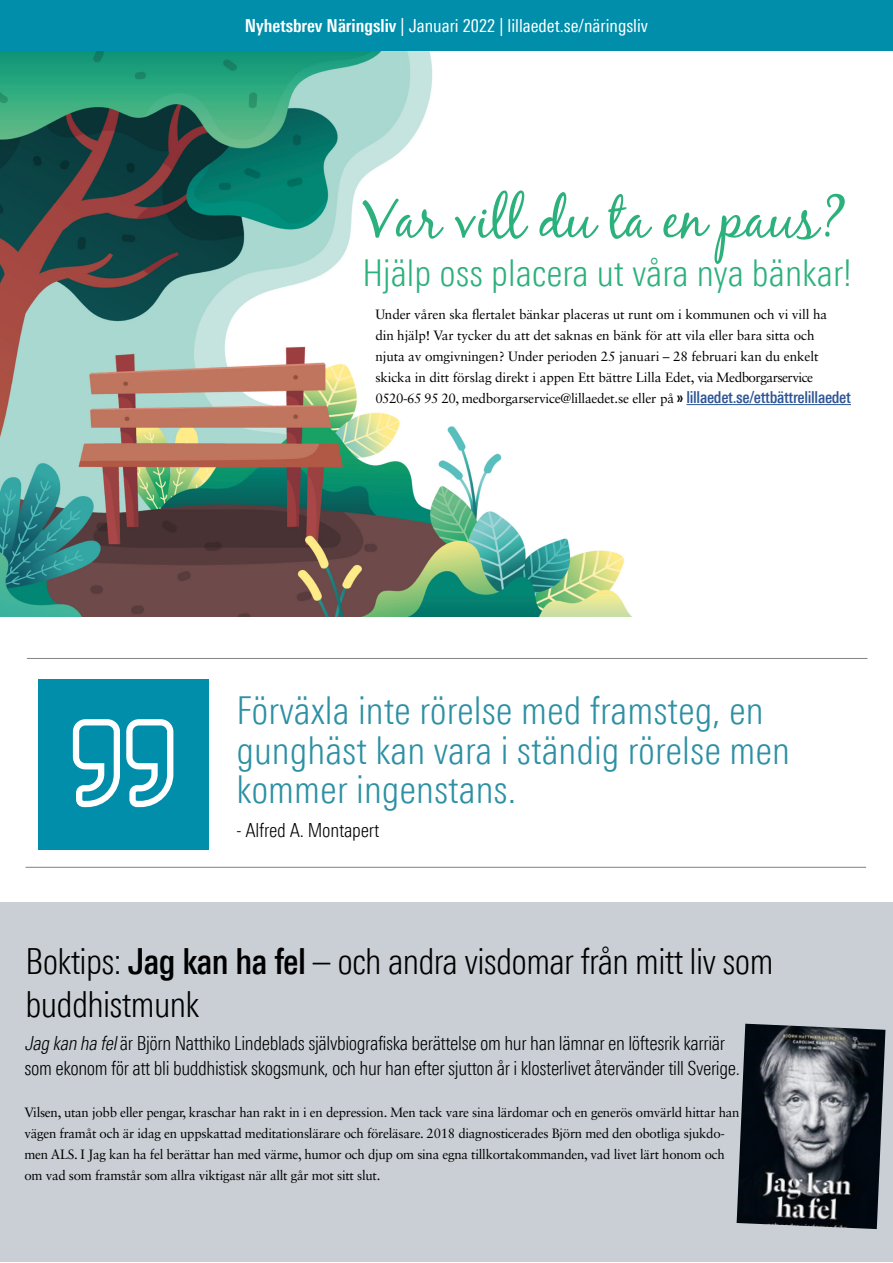
<style>
.page{position:relative;width:893px;height:1263px;background:#fff}
.page>*{position:absolute;margin:0;border:0;box-sizing:border-box;transform-origin:0 0}
.t1{font:55.5px "Black Jack";color:#2db17c}
.t2{font:300 38.55px/39.5px "Linotype Univers 320 Cn";color:#2d90a4}
.t3{font:300 37.05px "Linotype Univers 320 Cn";color:#2db17c}
.t4{font:300 36px/43.2px "Linotype Univers 320 Cn";letter-spacing:-.02em;color:#000}
.t5{font:300 19.5px/25.5px "Linotype Univers 320 Cn";letter-spacing:-.02em;color:#000}
.t6{font:18px "Linotype Univers 420 Cn";color:#fff}
.t7{font:13.5px/21px "Sabon LT Std";letter-spacing:-.02em;color:#000}
.s1{font-family:"Linotype Univers 620 Cn";font-weight:700}
.s2{font-family:"Linotype Univers 520 Cn";font-weight:500;font-size:16.5px}
.s3{font-family:"Linotype Univers 520 Cn";font-weight:500;font-size:16.5px;color:#2e5696}
.s4{font-family:"Linotype Univers 520 Cn";font-weight:500}
.s5{font-style:italic}
</style>
<div class="page">
<div style="left:0;top:0;width:893px;height:51px;background:#008eaa"></div>
<div style="left:0;top:902px;width:893px;height:360px;background:#c9cfd5"></div>
<img style="left:737px;top:1024px;width:148px;height:205px">
<div style="left:38px;top:679px;width:170px;height:170px;background:#008eaa"></div>
<hr style="left:26px;top:867px;width:840px;height:1px;background:#000">
<hr style="left:27px;top:658px;width:840px;height:1px;background:#000">
<img style="left:0;top:51px;width:851px;height:566px">
<hr style="left:686px;top:404px;width:165px;height:1px;background:#2e5696">
<h3 class="t6" style="left:245px;top:15px;width:405px"><span class="s1">Nyhetsbrev Näringsliv</span> | Januari 2022 | lillaedet.se/näringsliv</h3>
<h1 class="t1" style="left:362px;top:185px;width:485px">Var vill du ta en paus?</h1>
<h3 class="t3" style="left:362px;top:252px;width:490px">Hjälp oss placera ut våra nya bänkar!</h3>
<p class="t7" style="left:375px;top:303px;width:477px">Under våren ska flertalet bänkar placeras ut runt om i kommunen och vi vill ha<br>din hjälp! Var tycker du att det saknas en bänk för att vila eller bara sitta och<br>njuta av omgivningen? Under perioden 25 januari – 28 februari kan du enkelt skicka in ditt förslag direkt i appen Ett bättre Lilla Edet, via Medborgarservice 0520-65 95 20, medborgarservice@lillaedet.se eller på <span class="s2">»</span> <span class="s3">lillaedet.se/ettbättrelillaedet</span></p>
<h2 class="t2" style="left:237px;top:691px;width:555px">Förväxla inte rörelse med framsteg, en gunghäst kan vara i ständig rörelse men kommer ingenstans.</h2>
<h3 class="t5" style="left:237px;top:818px;width:144px">- Alfred A. Montapert</h3>
<h3 class="t4" style="left:26px;top:940px;width:749px">Boktips: <span class="s4">Jag kan ha fel</span> – och andra visdomar från mitt liv som buddhistmunk</h3>
<h3 class="t5" style="left:24px;top:1030px;width:717px"><span class="s5">Jag kan hafel</span>är Björn Natthiko Lindeblads självbiografiska berättelse om hur han lämnar en löftesrik karriär som ekonom för att bli buddhistisk skogsmunk, och hur han efter sjutton år i klosterlivet återvänder till Sverige.</h3>
<p class="t7" style="left:24px;top:1102px;width:717px">Vilsen, utan jobb eller pengar, kraschar han rakt in i en depression. Men tack vare sina lärdomar och en generös omvärld hittar han vägen framåt och är idag en uppskattad meditationslärare och föreläsare. 2018 diagnosticerades Björn med den obotliga sjukdo&shy;men ALS. I Jag kan ha fel berättar han med värme, humor och djup om sina egna tillkortakommanden, vad livet lärt honom och om vad som framstår som allra viktigast när allt går mot sitt slut.</p>
</div>
